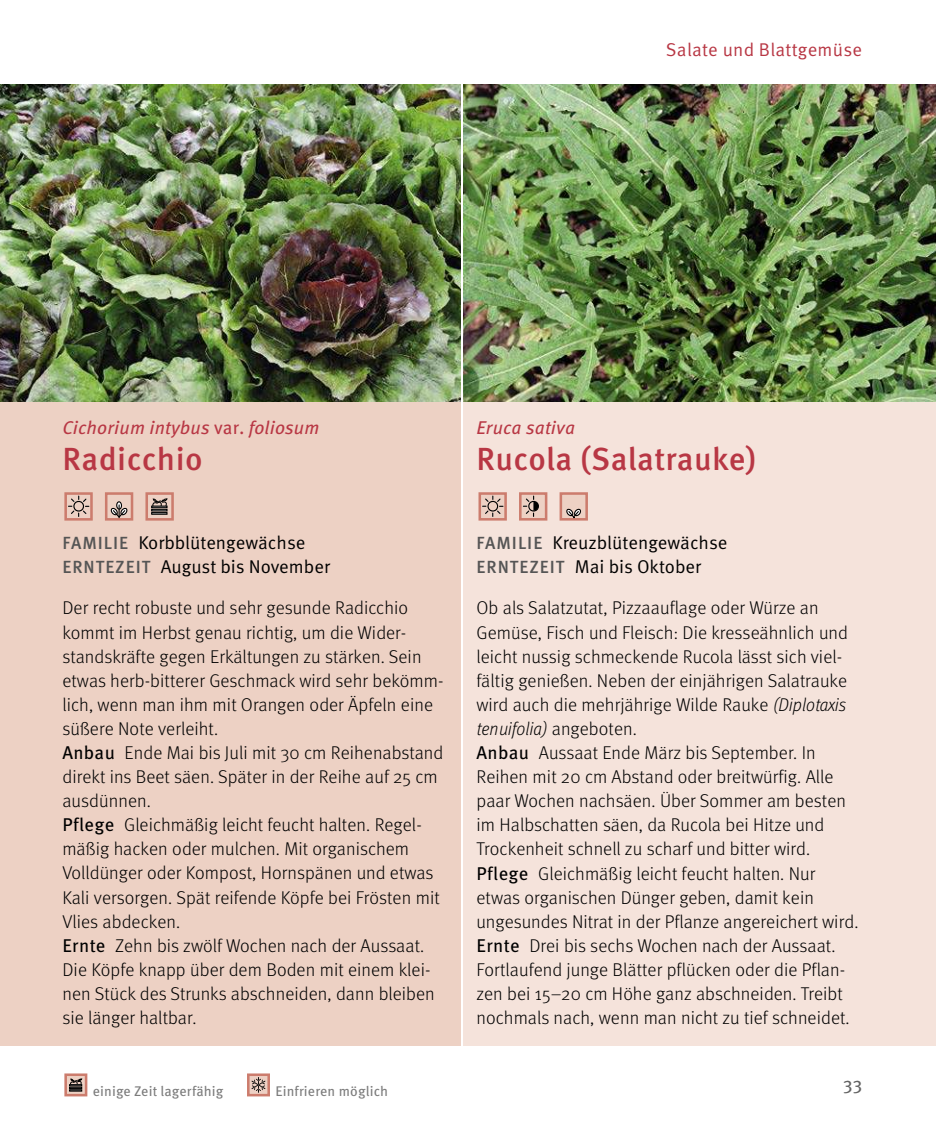
<style>
.page{position:relative;width:936px;height:1134px;background:#fff}
.page>*{position:absolute;margin:0;border:0;box-sizing:border-box;transform-origin:0 0}
.t1{font:500 32px "Meta OT";letter-spacing:.01em;color:#b83744}
.t2{font:300 18.4px/24px "Meta OT";letter-spacing:.005em;color:#000}
.t3{font:18.4px/24px "Meta OT Norm";color:#000}
.t4{font:italic 18.4px "Meta OT";letter-spacing:.01em;color:#b83744}
.t5{font:18.4px "Meta OT Norm";letter-spacing:.015em;color:#b83744}
.t6{font:18px "Meta OT";color:#636363}
.t7{font:14px "Meta OT";letter-spacing:.01em;color:#7c7c7c}
.s1{font-style:normal}
.s2{font-family:"Meta OT";font-weight:500;font-size:17.6px;color:#555}
.s3{font-weight:400}
.s4{font-style:italic}
</style>
<div class="page">
<svg style="left:68px;top:1077px;width:15px;height:15px"></svg>
<svg style="left:69px;top:1078px;width:13px;height:13px"></svg>
<div style="left:64px;top:1073px;width:23px;height:23px;border:3px solid #cc7c6d"></div>
<svg style="left:251px;top:1077px;width:15px;height:15px"></svg>
<div style="left:247px;top:1073px;width:23px;height:23px;border:3px solid #cc7c6d"></div>
<div style="left:0;top:84px;width:461px;height:961px;background:#edd1c4"></div>
<div style="left:463px;top:84px;width:472px;height:961px;background:#f5e3db"></div>
<img style="left:463px;top:84px;width:472px;height:318px">
<img style="left:1px;top:84px;width:460px;height:318px">
<svg style="left:68px;top:496px;width:21px;height:20px"></svg>
<div style="left:64px;top:492px;width:29px;height:29px;border:3px solid #cc7c6d"></div>
<div style="left:116px;top:501px;width:6px;height:9px;border:1px solid #000;border-radius:50%"></div>
<svg style="left:110px;top:502px;width:18px;height:15px"></svg>
<div style="left:105px;top:492px;width:28px;height:29px;border:3px solid #cc7c6d"></div>
<svg style="left:151px;top:498px;width:17px;height:16px"></svg>
<div style="left:151px;top:512px;width:16px;height:3px;border:1px solid #000"></div>
<div style="left:145px;top:492px;width:29px;height:29px;border:3px solid #cc7c6d"></div>
<div style="left:479px;top:493px;width:26px;height:26px;background:#edd1c4"></div>
<svg style="left:482px;top:496px;width:21px;height:20px"></svg>
<div style="left:478px;top:492px;width:29px;height:29px;border:3px solid #cc7c6d"></div>
<div style="left:520px;top:493px;width:26px;height:26px;background:#edd1c4"></div>
<svg style="left:523px;top:496px;width:16px;height:20px"></svg>
<div style="left:519px;top:492px;width:28px;height:29px;border:3px solid #cc7c6d"></div>
<div style="left:561px;top:493px;width:25px;height:26px;background:#edd1c4"></div>
<svg style="left:566px;top:508px;width:15px;height:9px"></svg>
<div style="left:559px;top:492px;width:29px;height:29px;border:3px solid #cc7c6d"></div>
<img style="left:0;top:84px;width:1px;height:318px">
<p class="t5" style="left:666px;top:42px;width:198px">Salate und Blattgemüse</p>
<p class="t4" style="left:62px;top:421px;width:258px">Cichorium intybus <span class="s1">var.</span> foliosum</p>
<h1 class="t1" style="left:62px;top:445px;width:142px">Radicchio</h1>
<p class="t3" style="left:62px;top:532px;width:269px"><span class="s2">FAMILIE</span> Korbblütengewächse<br><span class="s2">ERNTEZEIT</span> August bis November</p>
<p class="t2" style="left:62px;top:597px;width:383px">Der recht robuste und sehr gesunde Radicchio kommt im Herbst genau richtig, um die Wider&shy;standskräfte gegen Erkältungen zu stärken. Sein etwas herb-bitterer Geschmack wird sehr bekömm&shy;lich, wenn man ihm mit Orangen oder Äpfeln eine süßere Note verleiht.<br><span class="s3">Anbau</span> Ende Mai bis Juli mit 30 cm Reihenabstand direkt ins Beet säen. Später in der Reihe auf 25 cm ausdünnen.<br><span class="s3">Pflege</span> Gleichmäßig leicht feucht halten. Regel&shy;mäßig hacken oder mulchen. Mit organischem Volldünger oder Kompost, Hornspänen und etwas Kali versorgen. Spät reifende Köpfe bei Frösten mit Vlies abdecken.<br><span class="s3">Ernte</span> Zehn bis zwölf Wochen nach der Aussaat.<br>Die Köpfe knapp über dem Boden mit einem klei&shy;nen Stück des Strunks abschneiden, dann bleiben sie länger haltbar.</p>
<p class="t7" style="left:93px;top:1086px;width:132px">einige Zeit lagerfähig</p>
<p class="t7" style="left:275px;top:1086px;width:114px">Einfrieren möglich</p>
<p class="t4" style="left:476px;top:421px;width:100px">Eruca sativa</p>
<h1 class="t1" style="left:476px;top:445px;width:281px">Rucola (Salatrauke)</h1>
<p class="t3" style="left:476px;top:532px;width:252px"><span class="s2">FAMILIE</span> Kreuzblütengewächse<br><span class="s2">ERNTEZEIT</span> Mai bis Oktober</p>
<p class="t2" style="left:476px;top:597px;width:383px">Ob als Salatzutat, Pizzaauflage oder Würze an Gemüse, Fisch und Fleisch: Die kresseähnlich und leicht nussig schmeckende Rucola lässt sich viel&shy;fältig genießen. Neben der einjährigen Salatrauke wird auch die mehrjährige Wilde Rauke <span class="s4">(Diplotaxis tenuifolia)</span> angeboten.<br><span class="s3">Anbau</span> Aussaat Ende März bis September. In Reihen mit 20 cm Abstand oder breitwürfig. Alle paar Wochen nachsäen. Über Sommer am besten im Halbschatten säen, da Rucola bei Hitze und Trockenheit schnell zu scharf und bitter wird.<br><span class="s3">Pflege</span> Gleichmäßig leicht feucht halten. Nur etwas organischen Dünger geben, damit kein ungesundes Nitrat in der Pflanze angereichert wird.<br><span class="s3">Ernte</span> Drei bis sechs Wochen nach der Aussaat.<br>Fortlaufend junge Blätter pflücken oder die Pflan&shy;zen bei 15–20 cm Höhe ganz abschneiden. Treibt nochmals nach, wenn man nicht zu tief schneidet.</p>
<p class="t6" style="left:843px;top:1076px;width:20px">33</p>
</div>
